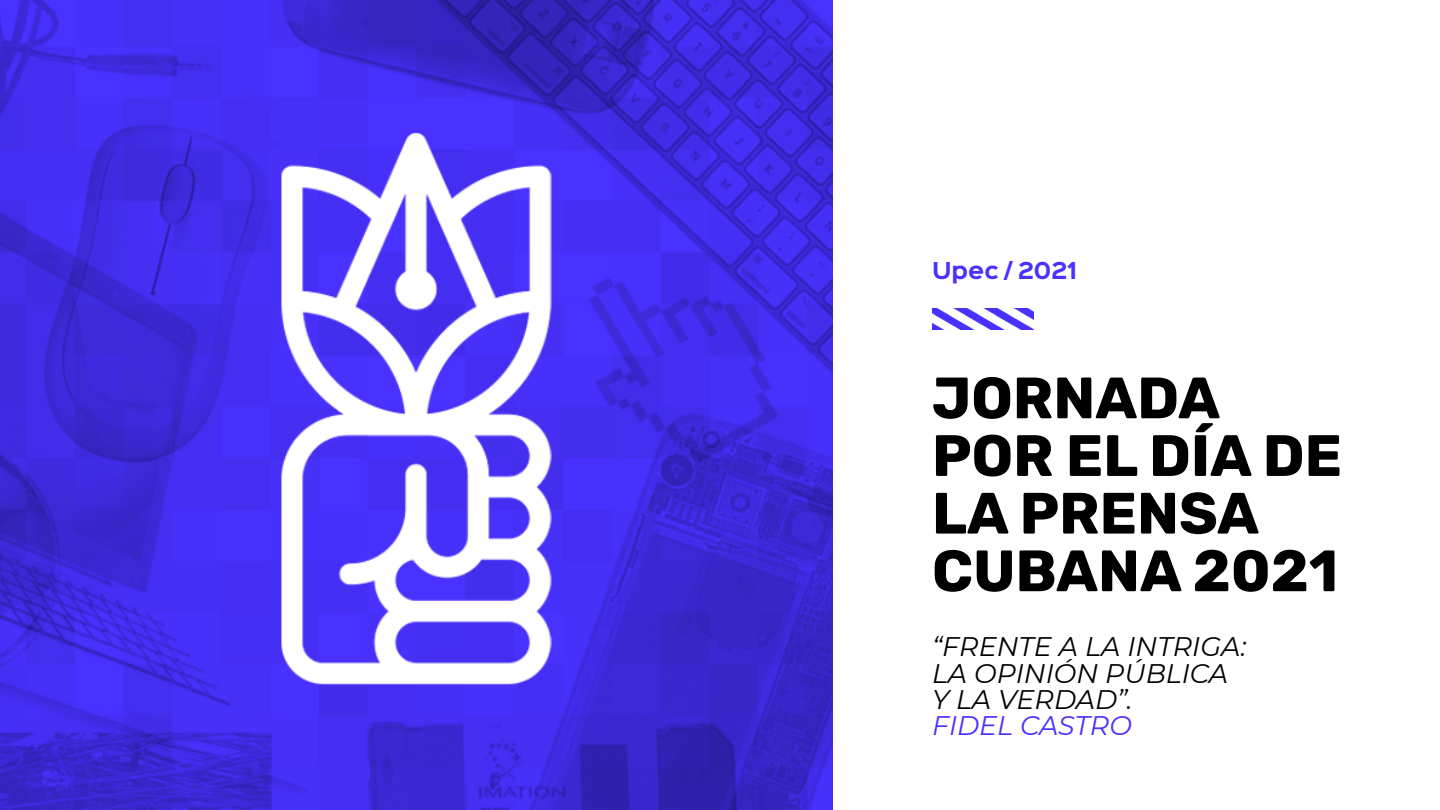
<style>
.page{position:relative;width:1440px;height:810px;background:#fff}
.page>*{position:absolute;margin:0;border:0;box-sizing:border-box;transform-origin:0 0}
.t1{font:700 58.2px/57.7px "Rubik";color:#000}
.t2{font:italic 26.85px/26.2px "Montserrat";color:#000}
.t3{font:italic 26.85px "Montserrat";color:#4931ff}
.t4{font:700 21px "Sinkin Sans 700";color:#4931ff}
</style>
<div class="page">
<img style="left:932px;top:308px;width:102px;height:22px">
<img style="left:0;top:0;width:833px;height:810px">
<p class="t4" style="left:932px;top:259px;width:147px">Upec / 2021</p>
<h1 class="t1" style="left:932px;top:371px;width:411px">JORNADA<br>POR EL DÍA DE<br>LA PRENSA<br>CUBANA 2021</h1>
<p class="t2" style="left:932px;top:633px;width:316px">“FRENTE A LA INTRIGA:<br>LA OPINIÓN PÚBLICA<br>Y LA VERDAD”.</p>
<p class="t3" style="left:932px;top:707px;width:201px">FIDEL CASTRO</p>
</div>
